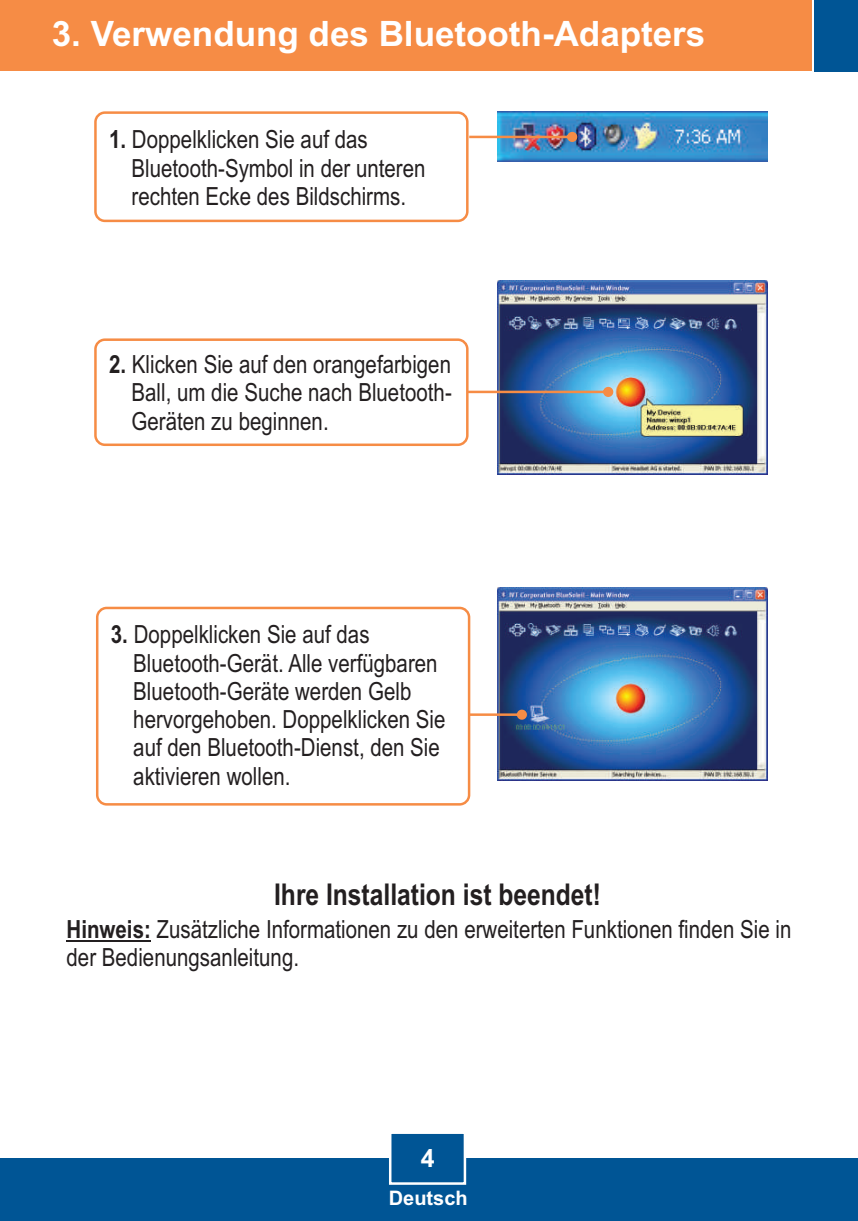
<style>
.page{position:relative;width:858px;height:1221px;background:#fff}
.page>*{position:absolute;margin:0;border:0;box-sizing:border-box;transform-origin:0 0}
.t1{font:700 35px "Arial";color:#fff}
.t2{font:700 30px "Arial Narrow";color:#231f20}
.t3{font:25px/28.2px "Arial Narrow";color:#231f20}
.t4{font:700 25px "Arial";color:#fff}
.t5{font:700 20px "Arial";color:#fff}
.s1{font-weight:700}
</style>
<div class="page">
<img style="left:497px;top:587px;width:270px;height:194px">
<img style="left:497px;top:281px;width:270px;height:193px">
<img style="left:497px;top:112px;width:270px;height:49px">
<div style="left:0;top:1158px;width:858px;height:63px;background:#005595"></div>
<div style="left:0;top:0;width:811px;height:71px;background:#f68c45"></div>
<div style="left:814px;top:0;width:44px;height:71px;background:#005595"></div>
<svg style="left:389px;top:1133px;width:78px;height:52px"></svg>
<svg style="left:469px;top:132px;width:108px;height:10px"></svg>
<svg style="left:470px;top:709px;width:57px;height:11px"></svg>
<svg style="left:468px;top:387px;width:145px;height:10px"></svg>
<div style="left:94px;top:111px;width:374px;height:111px;background:#fff;border:3px solid #f68c45;border-radius:9px"></div>
<div style="left:96px;top:607px;width:374px;height:198px;background:#fff;border:3px solid #f68c45;border-radius:9px"></div>
<div style="left:94px;top:338px;width:374px;height:108px;background:#fff;border:3px solid #f68c45;border-radius:9px"></div>
<hr style="left:67px;top:940px;width:84px;height:1px;background:#231f20">
<h1 class="t1" style="left:52px;top:21px;width:655px">3. Verwendung des Bluetooth-Adapters</h1>
<p class="t3" style="left:132px;top:128px;width:295px;text-indent:-22px"><span class="s1">1.</span> Doppelklicken Sie auf das<br>Bluetooth-Symbol in der unteren rechten Ecke des Bildschirms.</p>
<p class="t3" style="left:132px;top:352px;width:322px;text-align:justify;text-indent:-22px"><span class="s1">2.</span> Klicken Sie auf den orangefarbigen Ball, um die Suche nach Bluetooth-Geräten zu beginnen.</p>
<p class="t3" style="left:133px;top:622px;width:314px;text-indent:-22px"><span class="s1">3.</span> Doppelklicken Sie auf das<br>Bluetooth-Gerät. Alle verfügbaren<br>Bluetooth-Geräte werden Gelb hervorgehoben. Doppelklicken Sie auf den Bluetooth-Dienst, den Sie aktivieren wollen.</p>
<p class="t2" style="left:274px;top:884px;width:328px">Ihre Installation ist beendet!</p>
<p class="t3" style="left:67px;top:917px;width:726px"><span class="s1">Hinweis:</span> Zusätzliche Informationen zu den erweiterten Funktionen finden Sie in der Bedienungsanleitung.</p>
<p class="t4" style="left:421px;top:1149px;width:15px">4</p>
<p class="t5" style="left:389px;top:1190px;width:80px">Deutsch</p>
</div>
